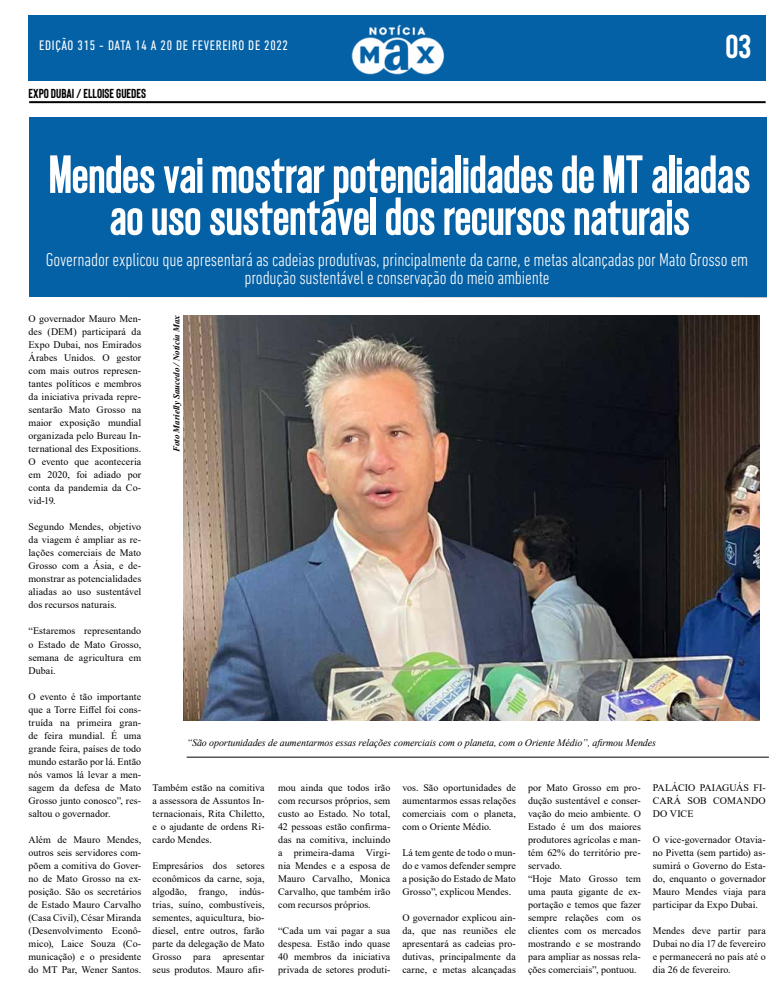
<style>
.page{position:relative;width:780px;height:993px;background:#fff}
.page>*{position:absolute;margin:0;border:0;box-sizing:border-box;transform-origin:0 0}
.t1{font:800 50px/42px "Gatty";color:#fff;text-align:center}
.t2{font:700 33px "Bison";color:#fff}
.t3{font:300 condensed 19px/18px "DIN Next LT Pro";letter-spacing:-.01em;color:#fff;text-align:center}
.t4{font:condensed 14px "DIN Next LT Pro";letter-spacing:.05em;color:#fff}
.t5{font:700 13px "Bison";color:#000}
.t6{font:10px/13px "Times New Roman";letter-spacing:.005em;color:#000;text-align:justify}
.t7{font:italic 10px "Times New Roman";letter-spacing:-.01em;color:#000}
.t8{font:italic 700 8.9px "Times New Roman";color:#000}
</style>
<div class="page">
<img style="left:183px;top:315px;width:576px;height:405px">
<div style="left:28px;top:117px;width:738px;height:180px;background:#0561a6"></div>
<hr style="left:29px;top:101px;width:736px;height:2px;background:#000">
<hr style="left:187px;top:756px;width:581px;height:1px;background:#000">
<div style="left:28px;top:15px;width:737px;height:66px;background:#0561a6"></div>
<img style="left:351px;top:24px;width:93px;height:51px">
<h3 class="t4" style="left:39px;top:38px;width:250px">EDIÇÃO 315 - DATA 14 A 20 DE FEVEREIRO DE 2022</h3>
<h3 class="t5" style="left:29px;top:86px;width:119px">EXPO DUBAI / ELLOISE GUEDES</h3>
<h2 class="t2" style="left:725px;top:29px;width:27px">03</h2>
<h1 class="t1" style="left:49px;top:152px;width:702px">Mendes vai mostrar potencialidades de MT aliadas ao uso sustentável dos recursos naturais</h1>
<h3 class="t3" style="left:46px;top:251px;width:704px">Governador explicou que apresentará as cadeias produtivas, principalmente da carne, e metas alcançadas por Mato Grosso em produção sustentável e conservação do meio ambiente</h3>
<p class="t6" style="left:28px;top:312px;width:114px">O governador Mauro Men&shy;des (DEM) participará da Expo Dubai, nos Emirados Árabes Unidos. O gestor com mais outros represen&shy;tantes políticos e membros da iniciativa privada repre&shy;sentarão Mato Grosso na maior exposição mundial organizada pelo Bureau In&shy;ternational des Expositions.<br>O evento que aconteceria em 2020, foi adiado por conta da pandemia da Co&shy;vid-19.</p>
<p class="t6" style="left:28px;top:520px;width:114px">Segundo Mendes, objetivo da viagem é ampliar as re&shy;lações comerciais de Mato Grosso com a Ásia, e de&shy;monstrar as potencialidades aliadas ao uso sustentável dos recursos naturais.</p>
<p class="t6" style="left:28px;top:624px;width:114px">“Estaremos representando o Estado de Mato Grosso, semana de agricultura em Dubai.</p>
<p class="t6" style="left:28px;top:689px;width:114px">O evento é tão importante que a Torre Eiffel foi cons&shy;truída na primeira gran&shy;de feira mundial. É uma grande feira, países de todo mundo estarão por lá. Então nós vamos lá levar a men&shy;sagem da defesa de Mato Grosso junto conosco”, res&shy;saltou o governador.</p>
<p class="t6" style="left:28px;top:832px;width:114px">Além de Mauro Mendes, outros seis servidores com&shy;põem a comitiva do Gover&shy;no de Mato Grosso na ex&shy;posição. São os secretários de Estado Mauro Carvalho (Casa Civil), César Miranda (Desenvolvimento Econô&shy;mico), Laice Souza (Co&shy;municação) e o presidente do MT Par, Wener Santos.</p>
<p class="t8" style="left:170px;top:452px;width:139px;rotate:-90deg">Foto Marielly Saucedo /Notícia Max</p>
<p class="t7" style="left:187px;top:735px;width:471px">“São oportunidades de aumentarmos essas relações comerciais com o planeta, com o Oriente Médio”, afirmou Mendes</p>
<p class="t6" style="left:153px;top:780px;width:113px">Também estão na comitiva a assessora de Assuntos In&shy;ternacionais, Rita Chiletto, e o ajudante de ordens Ri&shy;cardo Mendes.</p>
<p class="t6" style="left:153px;top:858px;width:113px">Empresários dos setores econômicos da carne, soja, algodão, frango, indús&shy;trias, suíno, combustíveis, sementes, aquicultura, bio&shy;diesel, entre outros, farão parte da delegação de Mato Grosso para apresentar seus produtos. Mauro afir-</p>
<p class="t6" style="left:278px;top:780px;width:114px">mou ainda que todos irão com recursos próprios, sem custo ao Estado. No total, 42 pessoas estão confirma&shy;das na comitiva, incluindo a primeira-dama Virgi&shy;nia Mendes e a esposa de Mauro Carvalho, Monica Carvalho, que também irão com recursos próprios.</p>
<p class="t6" style="left:278px;top:923px;width:114px">“Cada um vai pagar a sua despesa. Estão indo quase 40 membros da iniciativa privada de setores produti-</p>
<p class="t6" style="left:402px;top:780px;width:115px">vos. São oportunidades de aumentarmos essas relações comerciais com o planeta, com o Oriente Médio.</p>
<p class="t6" style="left:402px;top:845px;width:115px">Lá tem gente de todo o mun&shy;do e vamos defender sempre a posição do Estado de Mato Grosso”, explicou Mendes.</p>
<p class="t6" style="left:402px;top:910px;width:115px">O governador explicou ain&shy;da, que nas reuniões ele apresentará as cadeias pro&shy;dutivas, principalmente da carne, e metas alcançadas</p>
<p class="t6" style="left:528px;top:780px;width:114px;text-align:left">por Mato Grosso em pro&shy;dução sustentável e conser&shy;vação do meio ambiente. O<br>Estado é um dos maiores produtores agrícolas e man&shy;tém 62% do território pre&shy;servado.<br>“Hoje Mato Grosso tem uma pauta gigante de ex&shy;portação e temos que fazer sempre relações com os clientes com os mercados mostrando e se mostrando para ampliar as nossas rela&shy;ções comerciais”, pontuou.</p>
<p class="t6" style="left:653px;top:780px;width:114px">PALÁCIO PAIAGUÁS FI-CARÁ SOB COMANDO DO VICE</p>
<p class="t6" style="left:653px;top:832px;width:114px">O vice-governador Otavia&shy;no Pivetta (sem partido) as&shy;sumirá o Governo do Esta&shy;do, enquanto o governador Mauro Mendes viaja para participar da Expo Dubai.</p>
<p class="t6" style="left:653px;top:923px;width:114px">Mendes deve partir para Dubai no dia 17 de fevereiro e permanecerá no país até o dia 26 de fevereiro.</p>
</div>
